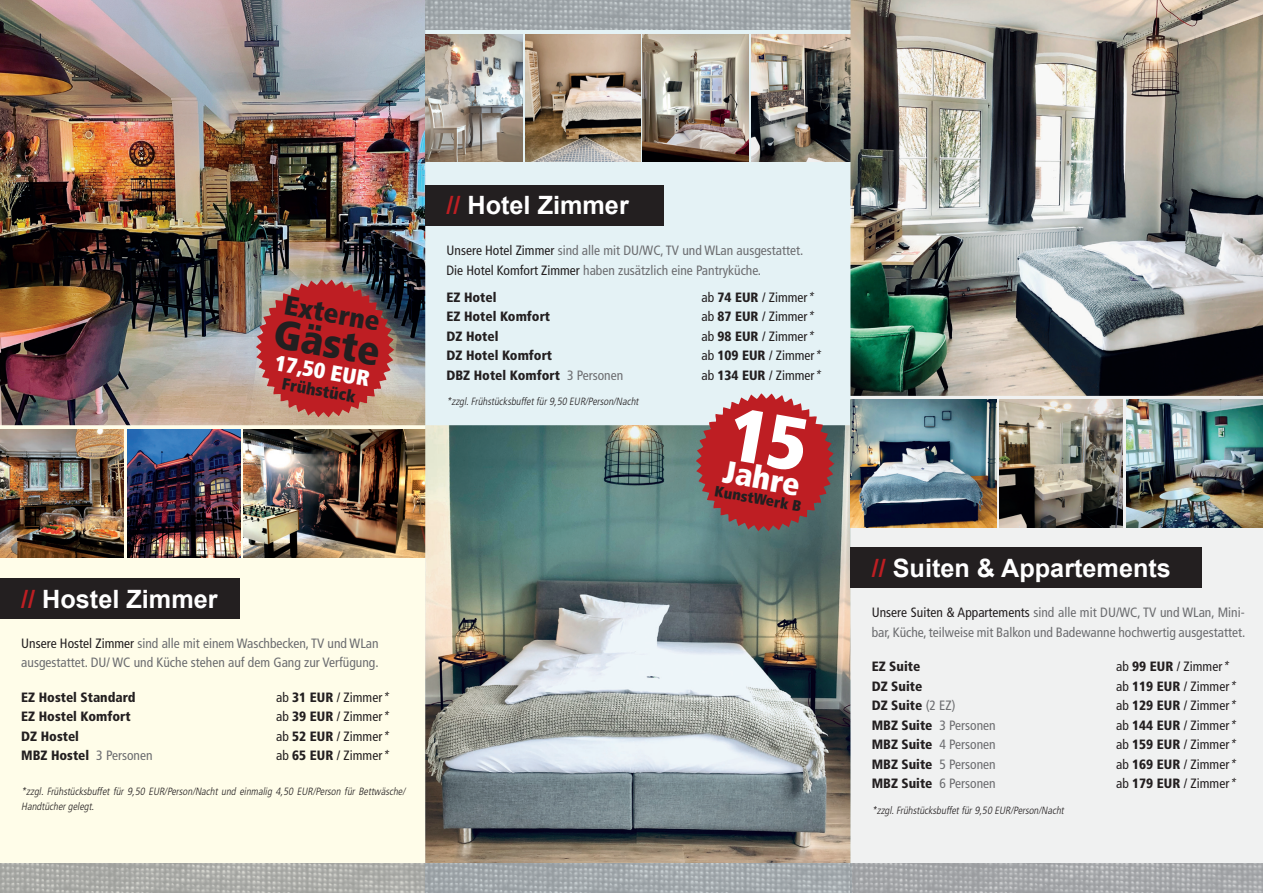
<style>
.page{position:relative;width:1263px;height:893px;background:#fff}
.page>*{position:absolute;margin:0;border:0;box-sizing:border-box;transform-origin:0 0}
.t1{font:900 condensed 40.5px "Frutiger";color:#231f20}
.t2{font:900 condensed 31.5px "Frutiger";color:#fff}
.t3{font:900 condensed 27px "Frutiger";color:#231f20}
.t4{font:700 25.2px "Arial";color:#fff}
.t5{font:900 condensed 21.9px "Frutiger";color:#fff}
.t6{font:900 condensed 16.5px "Frutiger";color:#231f20}
.t7{font:900 condensed 15px "Frutiger";color:#231f20}
.t8{font:condensed 13.5px/19.5px "Frutiger";color:#6c6d70}
.t9{font:condensed 13.5px "Frutiger";color:#231f20}
.t10{font:900 condensed 13.5px "Frutiger";color:#231f20}
.t11{font:italic 300 condensed 10.5px/15px "Frutiger";color:#231f20}
.s1{color:#be1e23}
.s2{color:#231f20}
.s3{font-weight:900}
.s4{font-weight:300;font-style:italic}
.s5{font-weight:400;color:#6c6d70}
.s6{font-weight:900;color:#231f20}
</style>
<div class="page">
<div style="left:0;top:0;width:425px;height:893px;background:#fffde9"></div>
<div style="left:851px;top:0;width:412px;height:893px;background:#f0f1f1"></div>
<div style="left:426px;top:0;width:425px;height:893px;background:#e4f2f5"></div>
<img style="left:0;top:0;width:425px;height:425px">
<img style="left:0;top:429px;width:124px;height:128px">
<img style="left:0;top:863px;width:425px;height:30px">
<img style="left:244px;top:429px;width:181px;height:128px">
<img style="left:425px;top:425px;width:425px;height:468px">
<img style="left:425px;top:34px;width:98px;height:128px">
<img style="left:751px;top:34px;width:99px;height:128px">
<img style="left:642px;top:34px;width:106px;height:128px">
<img style="left:525px;top:34px;width:115px;height:128px">
<img style="left:425px;top:0;width:425px;height:30px">
<img style="left:850px;top:0;width:413px;height:396px">
<img style="left:850px;top:400px;width:147px;height:127px">
<img style="left:1126px;top:400px;width:137px;height:127px">
<img style="left:850px;top:863px;width:413px;height:30px">
<div style="left:0;top:578px;width:239px;height:41px;background:#231f20"></div>
<div style="left:425px;top:185px;width:238px;height:41px;background:#231f20"></div>
<div style="left:850px;top:547px;width:352px;height:41px;background:#231f20"></div>
<img style="left:999px;top:400px;width:124px;height:127px">
<img style="left:127px;top:429px;width:113px;height:128px">
<svg style="left:256px;top:279px;width:138px;height:138px;background:#b44040"></svg>
<svg style="left:696px;top:393px;width:138px;height:138px;background:#b14548"></svg>
<h3 class="t3" style="left:288px;top:289px;width:98px;rotate:10deg">Externe</h3>
<h1 class="t1" style="left:279px;top:309px;width:109px;rotate:10deg">Gäste</h1>
<h3 class="t5" style="left:277px;top:349px;width:98px;rotate:10deg">17,50 EUR</h3>
<p class="t6" style="left:284px;top:374px;width:76px;rotate:10deg">Frühstück</p>
<h3 class="t4" style="left:21px;top:582px;width:198px"><span class="s1">//</span> Hostel Zimmer</h3>
<p class="t8" style="left:21px;top:634px;width:359px"><span class="s2">Unsere Hostel Zimmer</span> sind alle mit einem Waschbecken, TV und WLan ausgestattet. DU/ WC und Küche stehen auf dem Gang zur Verfügung.</p>
<p class="t10" style="left:21px;top:689px;width:116px">EZ Hostel Standard</p>
<p class="t9" style="left:276px;top:689px;width:117px">ab <span class="s3">31 EUR</span> / Zimmer<span class="s4">*</span></p>
<p class="t10" style="left:21px;top:709px;width:111px">EZ Hostel Komfort</p>
<p class="t9" style="left:276px;top:709px;width:117px">ab <span class="s3">39 EUR</span> / Zimmer<span class="s4">*</span></p>
<p class="t10" style="left:21px;top:728px;width:59px">DZ Hostel</p>
<p class="t9" style="left:276px;top:728px;width:117px">ab <span class="s3">52 EUR</span> / Zimmer<span class="s4">*</span></p>
<p class="t10" style="left:21px;top:748px;width:133px">MBZ Hostel <span class="s5">3 Personen</span></p>
<p class="t9" style="left:276px;top:748px;width:117px">ab <span class="s3">65 EUR</span> / Zimmer<span class="s4">*</span></p>
<p class="t11" style="left:21px;top:784px;width:387px">*zzgl. Frühstücksbuffet für 9,50 EUR/Person/Nacht und einmalig 4,50 EUR/Person für Bettwäsche/<br>Handtüchergelegt.</p>
<h3 class="t4" style="left:446px;top:189px;width:184px"><span class="s1">//</span> Hotel Zimmer</h3>
<p class="t8" style="left:446px;top:241px;width:358px"><span class="s2">Unsere Hotel Zimmer</span> sind alle mit DU/WC, TV und WLan ausgestattet.<br><span class="s2">Die Hotel Komfort Zimmer</span> haben zusätzlich eine Pantryküche.</p>
<p class="t10" style="left:446px;top:289px;width:52px">EZ Hotel</p>
<p class="t9" style="left:701px;top:289px;width:117px">ab <span class="s3">74 EUR</span> / Zimmer<span class="s4">*</span></p>
<p class="t10" style="left:446px;top:309px;width:105px">EZ Hotel Komfort</p>
<p class="t9" style="left:701px;top:309px;width:117px">ab <span class="s3">87 EUR</span> / Zimmer<span class="s4">*</span></p>
<p class="t10" style="left:446px;top:328px;width:54px">DZ Hotel</p>
<p class="t9" style="left:701px;top:328px;width:117px">ab <span class="s3">98 EUR</span> / Zimmer<span class="s4">*</span></p>
<p class="t10" style="left:446px;top:348px;width:107px">DZ Hotel Komfort</p>
<p class="t9" style="left:701px;top:348px;width:124px">ab <span class="s3">109 EUR</span> / Zimmer<span class="s4">*</span></p>
<p class="t10" style="left:446px;top:367px;width:178px">DBZ Hotel Komfort <span class="s5">3 Personen</span></p>
<p class="t9" style="left:701px;top:367px;width:124px">ab <span class="s3">134 EUR</span> / Zimmer<span class="s4">*</span></p>
<p class="t11" style="left:446px;top:394px;width:196px">*zzgl.Frühstücksbuffetfür9,50 EUR/Person/Nacht</p>
<h2 class="t2" style="left:727px;top:452px;width:79px;rotate:10deg">Jahre</h2>
<p class="t7" style="left:716px;top:482px;width:89px;rotate:10deg">KunstWerk B</p>
<h3 class="t4" style="left:872px;top:552px;width:301px"><span class="s1">//</span> Suiten &amp; Appartements</h3>
<p class="t8" style="left:872px;top:603px;width:375px"><span class="s2">Unsere Suiten &amp; Appartements</span> sind alle mit DU/WC, TV und WLan, Mini&shy;bar, Küche, teilweise mit Balkon und Badewanne hochwertig ausgestattet.</p>
<p class="t10" style="left:872px;top:658px;width:50px">EZ Suite</p>
<p class="t9" style="left:1116px;top:659px;width:117px">ab <span class="s3">99 EUR</span> / Zimmer<span class="s4">*</span></p>
<p class="t10" style="left:872px;top:678px;width:52px">DZ Suite</p>
<p class="t9" style="left:1116px;top:678px;width:124px">ab <span class="s3">119 EUR</span> / Zimmer<span class="s4">*</span></p>
<p class="t10" style="left:872px;top:697px;width:85px">DZ Suite <span class="s5">(2 EZ)</span></p>
<p class="t9" style="left:1116px;top:698px;width:124px">ab <span class="s3">129 EUR</span> / Zimmer<span class="s4">*</span></p>
<p class="t8" style="left:872px;top:715px;width:126px"><span class="s6">MBZ Suite</span> 3 Personen</p>
<p class="t9" style="left:1116px;top:717px;width:124px">ab <span class="s3">144 EUR</span> / Zimmer<span class="s4">*</span></p>
<p class="t8" style="left:872px;top:735px;width:126px"><span class="s6">MBZ Suite</span> 4 Personen</p>
<p class="t9" style="left:1116px;top:737px;width:124px">ab <span class="s3">159 EUR</span> / Zimmer<span class="s4">*</span></p>
<p class="t8" style="left:872px;top:754px;width:126px"><span class="s6">MBZ Suite</span> 5 Personen</p>
<p class="t9" style="left:1116px;top:756px;width:124px">ab <span class="s3">169 EUR</span> / Zimmer<span class="s4">*</span></p>
<p class="t8" style="left:872px;top:774px;width:126px"><span class="s6">MBZ Suite</span> 6 Personen</p>
<p class="t9" style="left:1116px;top:776px;width:124px">ab <span class="s3">179 EUR</span> / Zimmer<span class="s4">*</span></p>
<p class="t11" style="left:872px;top:803px;width:196px">*zzgl.Frühstücksbuffetfür9,50 EUR/Person/Nacht</p>
</div>
